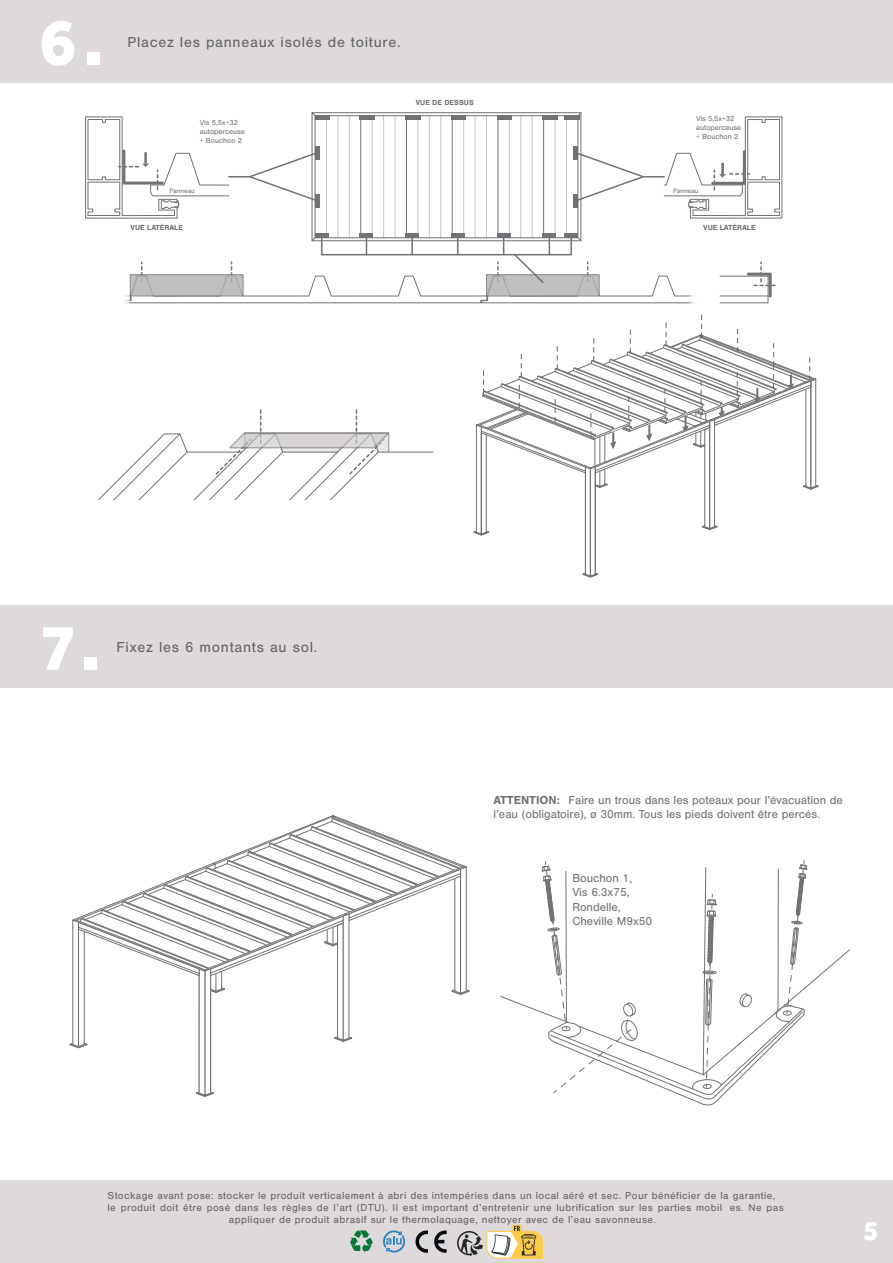
<style>
.page{position:relative;width:893px;height:1263px;background:#fff}
.page>*{position:absolute;margin:0;border:0;box-sizing:border-box;transform-origin:0 0}
.t1{font:800 67.5px "Effra";color:#fff}
.t2{font:800 28.5px "Effra";color:#fff}
.t3{font:15px "Nimbus San";letter-spacing:.05em;color:#656466}
.t4{font:12px/14.4px "Nimbus San";color:#707275}
.t5{font:10.5px "Nimbus San";letter-spacing:.04em;color:#656466}
.t6{font:7.5px/9.1px "Nimbus San";color:#707275}
.t7{font:700 7.5px "Nimbus San";color:#707275}
.t8{font:6.75px "Nimbus San";color:#707275}
.s1{font-weight:700}
</style>
<div class="page">
<div style="left:0;top:1181px;width:893px;height:82px;background:#dedadc"></div>
<div style="left:0;top:0;width:893px;height:82px;background:#dedadc"></div>
<div style="left:0;top:606px;width:893px;height:82px;background:#dedadc"></div>
<svg style="left:500px;top:860px;width:350px;height:246px"></svg>
<svg style="left:70px;top:815px;width:400px;height:282px"></svg>
<svg style="left:473px;top:314px;width:346px;height:264px"></svg>
<svg style="left:98px;top:409px;width:336px;height:92px"></svg>
<svg style="left:85px;top:112px;width:698px;height:192px"></svg>
<svg style="left:350px;top:1230px;width:23px;height:23px"></svg>
<svg style="left:416px;top:1230px;width:12px;height:23px"></svg>
<svg style="left:434px;top:1230px;width:13px;height:23px"></svg>
<svg style="left:383px;top:1230px;width:22px;height:22px"></svg>
<svg style="left:457px;top:1225px;width:86px;height:33px"></svg>
<h1 class="t1" style="left:39px;top:2px;width:66px">6.</h1>
<h3 class="t3" style="left:127px;top:34px;width:275px">Placez les panneaux isolés de toiture.</h3>
<p class="t6" style="left:200px;top:118px;width:46px">Vis 5,5x+32 autoperceuse + Bouchon 2</p>
<p class="t8" style="left:169px;top:187px;width:27px">Panneau</p>
<p class="t7" style="left:131px;top:223px;width:54px">VUE LATÉRALE</p>
<p class="t7" style="left:416px;top:99px;width:60px">VUE DE DESSUS</p>
<p class="t6" style="left:696px;top:114px;width:46px">Vis 5,5x+32 autoperceuse + Bouchon 2</p>
<p class="t8" style="left:673px;top:187px;width:27px">Panneau</p>
<p class="t7" style="left:703px;top:223px;width:54px">VUE LATÉRALE</p>
<h1 class="t1" style="left:40px;top:607px;width:62px">7.</h1>
<h3 class="t3" style="left:117px;top:639px;width:202px">Fixez les 6 montants au sol.</h3>
<p class="t4" style="left:493px;top:793px;width:351px"><span class="s1">ATTENTION:</span> Faire un trous dans les poteaux pour l’évacuation de l’eau (obligatoire), ø 30mm. Tous les pieds doivent être percés.</p>
<p class="t4" style="left:572px;top:871px;width:81px">Bouchon 1,<br>Vis 6.3x75,<br>Rondelle,<br>Cheville M9x50</p>
<p class="t5" style="left:108px;top:1189px;width:669px">Stockage avant pose: stocker le produit verticalement à abri des intempéries dans un local aéré et sec. Pour bénéficier de la garantie,</p>
<p class="t5" style="left:108px;top:1201px;width:678px">le produit doit être posé dans les règles de l’art (DTU). Il est important d’entretenir une lubrification sur les parties mobil es. Ne pas</p>
<p class="t5" style="left:229px;top:1213px;width:429px">appliquer de produit abrasif sur le thermolaquage, nettoyer avec de l’eau savonneuse.</p>
<h2 class="t2" style="left:863px;top:1213px;width:17px">5</h2>
<h2 class="t2" style="left:863px;top:1213px;width:17px">7</h2>
</div>
